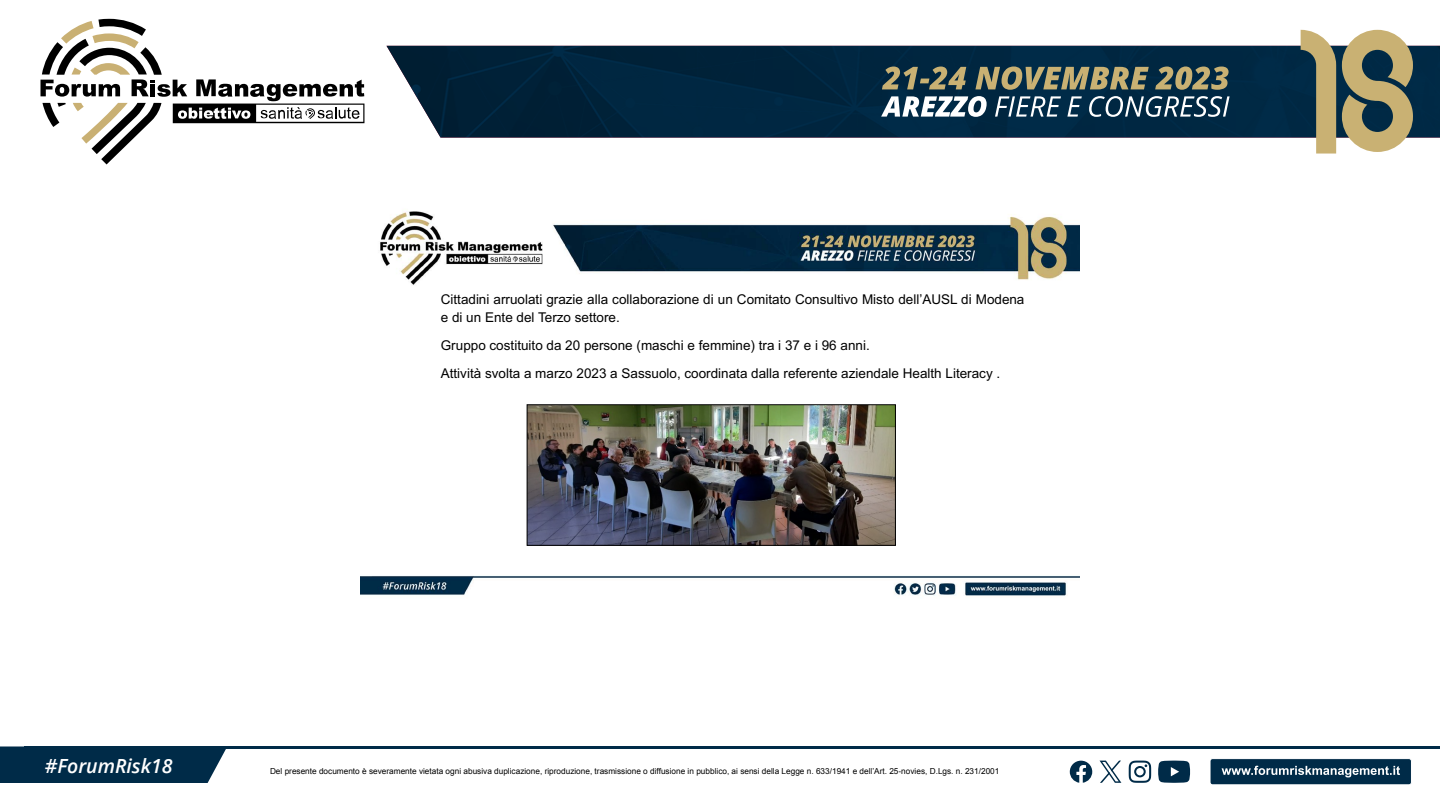
<style>
.page{position:relative;width:1440px;height:810px;background:#fff}
.page>*{position:absolute;margin:0;border:0;box-sizing:border-box;transform-origin:0 0}
.t1{font:italic 600 19.5px "Open Sans";color:#fff}
.t2{font:13.5px/18px "Arial";color:#000}
.t3{font:8.25px "Arial";color:#000}
</style>
<div class="page">
<div style="left:0;top:746px;width:226px;height:37px;background:#002b48"></div>
<div style="left:1210px;top:759px;width:201px;height:26px;background:#002b48;border-radius:3px"></div>
<div style="left:1210px;top:758px;width:202px;height:27px;border:1px solid #fff;border-radius:3px"></div>
<svg style="left:1222px;top:766px;width:178px;height:11px"></svg>
<hr style="left:24px;top:746px;width:1416px;height:3px;background:#002b48">
<img style="left:386px;top:46px;width:1054px;height:92px">
<svg style="left:1342px;top:30px;width:71px;height:122px;background:#9a9575"></svg>
<svg style="left:1301px;top:30px;width:35px;height:124px;background:#929074"></svg>
<svg style="left:40px;top:19px;width:324px;height:145px"></svg>
<svg style="left:881px;top:96px;width:349px;height:21px"></svg>
<svg style="left:882px;top:66px;width:347px;height:24px;background:#656c5b"></svg>
<svg style="left:1129px;top:761px;width:22px;height:22px"></svg>
<svg style="left:1158px;top:761px;width:32px;height:22px"></svg>
<svg style="left:1070px;top:761px;width:22px;height:22px"></svg>
<svg style="left:1100px;top:761px;width:21px;height:22px"></svg>
<img style="left:360px;top:211px;width:720px;height:385px">
<img style="left:529px;top:406px;width:365px;height:138px">
<div style="left:527px;top:404px;width:369px;height:142px;border:1px solid #000"></div>
<p class="t2" style="left:441px;top:290px;width:585px">Cittadini arruolati grazie alla collaborazione di un Comitato Consultivo Misto dell’AUSL di Modena e di un Ente del Terzo settore.</p>
<p class="t2" style="left:441px;top:331px;width:561px;line-height:27.9px">Gruppo costituito da 20 persone (maschi e femmine) tra i 37 e i 96 anni.<br>Attività svolta a marzo 2023 a Sassuolo, coordinata dalla referente aziendale Health Literacy .</p>
<h1 class="t1" style="left:45px;top:752px;width:129px">#ForumRisk18</h1>
<p class="t3" style="left:270px;top:766px;width:731px">Del presente documento è severamente vietata ogni abusiva duplicazione, riproduzione, trasmissione o diffusione in pubblico, ai sensi della Legge n. 633/1941 e dell’Art. 25-novies, D.Lgs. n. 231/2001</p>
</div>
